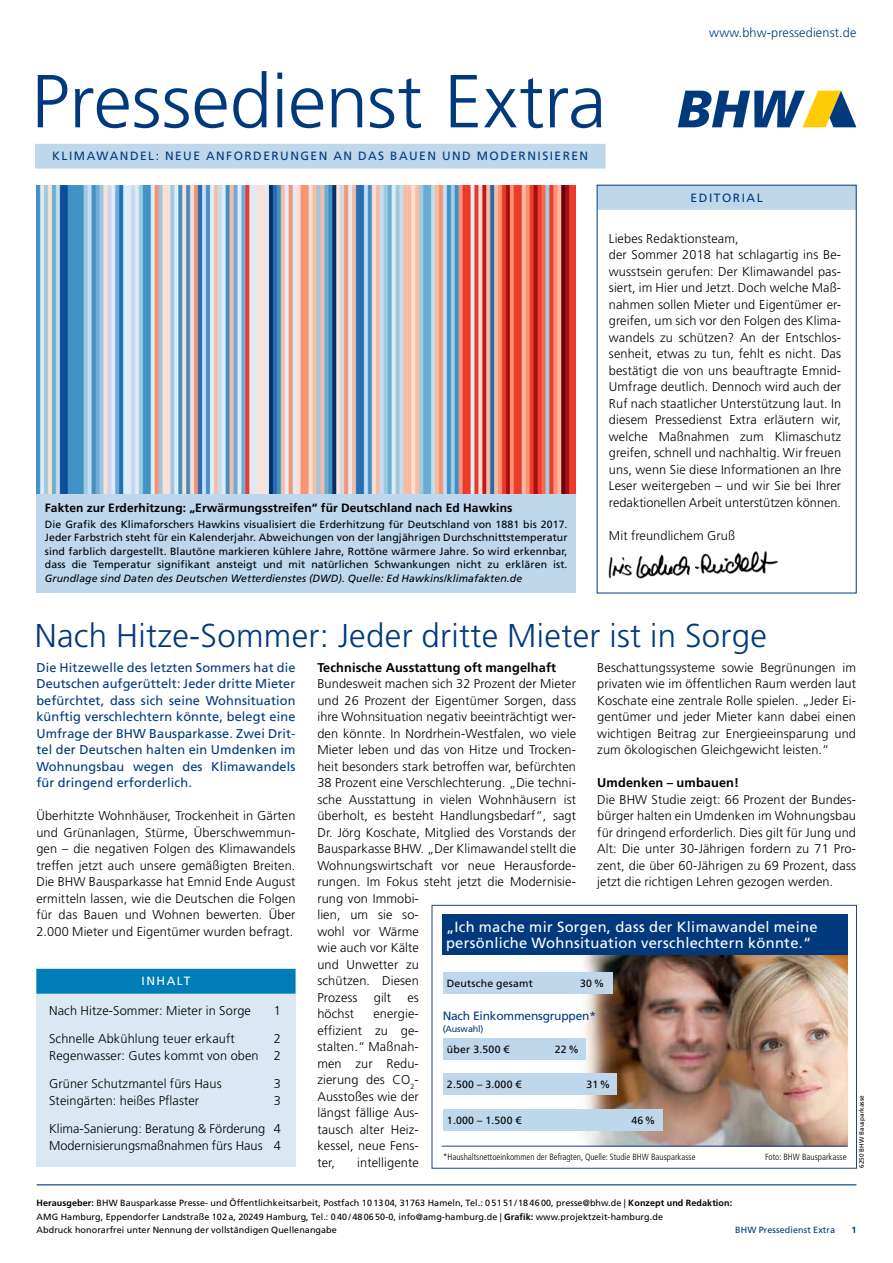
<style>
.page{position:relative;width:893px;height:1263px;background:#fff}
.page>*{position:absolute;margin:0;border:0;box-sizing:border-box;transform-origin:0 0}
.t1{font:300 75px "Frutiger LT Std";color:#003a7d}
.t2{font:300 33px "Frutiger LT Std";letter-spacing:.01em;color:#003a7d}
.t3{font:14.7px/16.5px "Frutiger LT Std";letter-spacing:.02em;color:#fff}
.t4{font:300 12.75px/16.5px "Frutiger LT Std";letter-spacing:.01em;color:#000;text-align:justify}
.t5{font:12.75px/16.5px "Frutiger LT Std";letter-spacing:.01em;color:#003a7d;text-align:justify}
.t6{font:700 12.75px "Frutiger LT Std";letter-spacing:.01em;color:#000}
.t7{font:300 12.75px "Frutiger LT Std";letter-spacing:.01em;color:#003a7d}
.t8{font:700 12px "Frutiger LT Std";letter-spacing:.01em;color:#000}
.t9{font:12px "Frutiger LT Std";letter-spacing:.125em;color:#003a7d}
.t10{font:12px "Frutiger LT Std";letter-spacing:-.015em;color:#003a7d}
.t11{font:12px "Frutiger LT Std";letter-spacing:.125em;color:#fff}
.t12{font:10.5px/13.5px "Frutiger LT Std";letter-spacing:.01em;color:#000;text-align:justify}
.t13{font:italic 10.5px "Frutiger LT Std";letter-spacing:.01em;color:#000}
.t14{font:9px/13.5px "Frutiger LT Std";letter-spacing:.01em;color:#000}
.t15{font:300 condensed 9px "Frutiger LT Std";color:#000}
.t16{font:9px "Frutiger LT Std";letter-spacing:.01em;color:#003a7d}
.t17{font:9px "Frutiger LT Std";letter-spacing:-.015em;color:#003a7d}
.t18{font:700 9px "Frutiger LT Std";color:#003a7d}
.t19{font:6.3px "Frutiger LT Std";letter-spacing:.01em;color:#000}
.s1{font-weight:700}
</style>
<div class="page">
<img style="left:37px;top:185px;width:539px;height:310px">
<hr style="left:37px;top:1184px;width:819px;height:1px;background:#003a7d">
<svg style="left:678px;top:91px;width:178px;height:36px"></svg>
<div style="left:35px;top:144px;width:570px;height:25px;background:#bed7eb"></div>
<div style="left:597px;top:185px;width:259px;height:25px;background:#bed7eb"></div>
<div style="left:36px;top:495px;width:540px;height:98px;background:#bed7eb"></div>
<div style="left:36px;top:969px;width:259px;height:198px;background:#dbe8f3"></div>
<div style="left:36px;top:969px;width:259px;height:25px;background:#007db7"></div>
<img style="left:608px;top:551px;width:170px;height:28px">
<div style="left:432px;top:905px;width:425px;height:263px;border:1px solid #25408f"></div>
<img style="left:573px;top:955px;width:274px;height:191px">
<div style="left:442px;top:914px;width:405px;height:41px;background:#003a7d"></div>
<hr style="left:442px;top:1146px;width:405px;height:1px;background:#25408f">
<div style="left:443px;top:1038px;width:143px;height:21px;background:#bed7eb"></div>
<div style="left:443px;top:1109px;width:220px;height:21px;background:#bed7eb"></div>
<div style="left:443px;top:1074px;width:174px;height:21px;background:#bed7eb"></div>
<div style="left:443px;top:973px;width:170px;height:21px;background:#bed7eb"></div>
<h1 class="t1" style="left:31px;top:59px;width:577px">Pressedienst Extra</h1>
<p class="t9" style="left:52px;top:149px;width:538px">KLIMAWANDEL: NEUE ANFORDERUNGEN AN DAS BAUEN UND MODERNISIEREN</p>
<p class="t7" style="left:709px;top:25px;width:149px">www.bhw-pressedienst.de</p>
<p class="t9" style="left:691px;top:190px;width:74px">EDITORIAL</p>
<p class="t8" style="left:45px;top:501px;width:469px">Fakten zur Erderhitzung: „Erwärmungsstreifen“ für Deutschland nach Ed Hawkins</p>
<p class="t12" style="left:45px;top:517px;width:524px">Die Grafik des Klimaforschers Hawkins visualisiert die Erderhitzung für Deutschland von 1881 bis 2017.<br>Jeder Farbstrich steht für ein Kalenderjahr. Abweichungen von der langjährigen Durchschnittstemperatur sind farblich dargestellt. Blautöne markieren kühlere Jahre, Rottöne wärmere Jahre. So wird erkennbar, dass die Temperatur signifikant ansteigt und mit natürlichen Schwankungen nicht zu erklären ist.</p>
<p class="t13" style="left:45px;top:572px;width:479px">Grundlage sind Daten des Deutschen Wetterdienstes (DWD). Quelle: Ed Hawkins/klimafakten.de</p>
<p class="t4" style="left:609px;top:230px;width:234px;text-align:left">Liebes Redaktionsteam,<br>der Sommer 2018 hat schlagartig ins Be&shy;wusstsein gerufen: Der Klimawandel pas&shy;siert, im Hier und Jetzt. Doch welche Maß&shy;nahmen sollen Mieter und Eigentümer er&shy;greifen, um sich vor den Folgen des Klima&shy;wandels zu schützen? An der Entschlos&shy;senheit, etwas zu tun, fehlt es nicht. Das bestätigt die von uns beauftragte Emnid-Umfrage deutlich. Dennoch wird auch der Ruf nach staatlicher Unterstützung laut. In diesem Pressedienst Extra erläutern wir, welche Maßnahmen zum Klimaschutz greifen, schnell und nachhaltig. Wir freuen uns, wenn Sie diese Informationen an Ihre Leser weitergeben – und wir Sie bei Ihrer redaktionellen Arbeit unterstützen können.</p>
<p class="t4" style="left:609px;top:527px;width:128px">Mit freundlichem Gruß</p>
<h2 class="t2" style="left:35px;top:617px;width:734px">Nach Hitze-Sommer: Jeder dritte Mieter ist in Sorge</h2>
<p class="t5" style="left:36px;top:659px;width:261px">Die Hitzewelle des letzten Sommers hat die Deutschen aufgerüttelt: Jeder dritte Mieter befürchtet, dass sich seine Wohnsituation künftig verschlechtern könnte, belegt eine Umfrage der BHW Bausparkasse. Zwei Drit&shy;tel der Deutschen halten ein Umdenken im Wohnungsbau wegen des Klimawandels für dringend erforderlich.</p>
<p class="t4" style="left:36px;top:808px;width:261px">Überhitzte Wohnhäuser, Trockenheit in Gärten und Grünanlagen, Stürme, Überschwemmun&shy;gen – die negativen Folgen des Klimawandels treffen jetzt auch unsere gemäßigten Breiten.<br>Die BHW Bausparkasse hat Emnid Ende August ermitteln lassen, wie die Deutschen die Folgen für das Bauen und Wohnen bewerten. Über 2.000 Mieter und Eigentümer wurden befragt.</p>
<p class="t6" style="left:317px;top:660px;width:240px">Technische Ausstattung oft mangelhaft</p>
<p class="t4" style="left:317px;top:676px;width:260px;text-align:left">Bundesweit machen sich 32 Prozent der Mieter und 26 Prozent der Eigentümer Sorgen, dass ihre Wohnsituation negativ beeinträchtigt wer&shy;den könnte. In Nordrhein-Westfalen, wo viele Mieter leben und das von Hitze und Trocken&shy;heit besonders stark betroffen war, befürchten 38 Prozent eine Verschlechterung. „Die techni&shy;sche Ausstattung in vielen Wohnhäusern ist überholt, es besteht Handlungsbedarf“, sagt Dr. Jörg Koschate, Mitglied des Vorstands der Bausparkasse BHW. „Der Klimawandel stellt die Wohnungswirtschaft vor neue Herausforde&shy;rungen. Im Fokus steht jetzt die Modernisie&shy;rung von Immobi-<br>lien, um sie so-<br>wohl vor Wärme<br>wie auch vor Kälte<br>und Unwetter zu<br>schützen. Diesen<br>Prozess</p>
<p class="t4" style="left:597px;top:659px;width:260px">Beschattungssysteme sowie Begrünungen im privaten wie im öffentlichen Raum werden laut Koschate eine zentrale Rolle spielen. „Jeder Ei&shy;gentümer und jeder Mieter kann dabei einen wichtigen Beitrag zur Energieeinsparung und zum ökologischen Gleichgewicht leisten.“</p>
<p class="t6" style="left:597px;top:775px;width:143px">Umdenken – umbauen!</p>
<p class="t4" style="left:597px;top:791px;width:260px">Die BHW Studie zeigt: 66 Prozent der Bundes&shy;bürger halten ein Umdenken im Wohnungsbau für dringend erforderlich. Dies gilt für Jung und Alt: Die unter 30-Jährigen fordern zu 71 Pro&shy;zent, die über 60-Jährigen zu 69 Prozent, dass jetzt die richtigen Lehren gezogen werden.</p>
<p class="t3" style="left:446px;top:919px;width:373px">„Ich mache mir Sorgen, dass der Klimawandel meine persönliche Wohnsituation verschlechtern könnte.“</p>
<p class="t11" style="left:142px;top:974px;width:50px">INHALT</p>
<p class="t4" style="left:49px;top:1002px;width:203px">Nach Hitze-Sommer: Mieter in Sorge</p>
<p class="t4" style="left:274px;top:1002px;width:9px">1</p>
<p class="t4" style="left:49px;top:1031px;width:187px">Schnelle Abkühlung teuer erkauft</p>
<p class="t12" style="left:447px;top:977px;width:88px">Deutsche gesamt</p>
<p class="t12" style="left:580px;top:977px;width:26px">30%</p>
<p class="t4" style="left:374px;top:989px;width:19px">gilt</p>
<p class="t4" style="left:407px;top:989px;width:13px">es</p>
<p class="t4" style="left:317px;top:1006px;width:38px">höchst</p>
<p class="t4" style="left:317px;top:1006px;width:103px;text-indent:56px">energie&shy;effizient zu ge&shy;stalten.“ Maßnah&shy;men zur Redu&shy;zierung des CO<sub>2</sub>- Ausstoßes wie der längst fällige Aus&shy;tausch alter Heiz&shy;kessel, neue Fens&shy;ter,</p>
<p class="t10" style="left:443px;top:1008px;width:155px">Nach Einkommensgruppen*</p>
<p class="t17" style="left:443px;top:1023px;width:42px">(Auswahl)</p>
<p class="t12" style="left:447px;top:1042px;width:64px">über 3.500 €</p>
<p class="t12" style="left:555px;top:1042px;width:26px">22%</p>
<p class="t4" style="left:49px;top:1031px;width:233px;text-align:right">2<br>Regenwasser: Gutes kommt von oben 2</p>
<p class="t4" style="left:49px;top:1076px;width:174px">Grüner Schutzmantel fürs Haus</p>
<p class="t4" style="left:274px;top:1076px;width:9px">3</p>
<p class="t4" style="left:49px;top:1092px;width:152px">Steingärten: heißes Pflaster</p>
<p class="t4" style="left:274px;top:1092px;width:9px">3</p>
<p class="t4" style="left:49px;top:1121px;width:233px">Klima-Sanierung: Beratung &amp; Förderung 4<br>Modernisierungsmaßnahmen fürs Haus 4</p>
<p class="t12" style="left:447px;top:1078px;width:76px">2.500 – 3.000 €</p>
<p class="t12" style="left:586px;top:1078px;width:26px">31%</p>
<p class="t19" style="left:858px;top:1168px;width:74px;rotate:-90deg">6250 BHW Bausparkasse</p>
<p class="t12" style="left:447px;top:1113px;width:76px">1.000 – 1.500 €</p>
<p class="t12" style="left:631px;top:1113px;width:26px">46%</p>
<p class="t15" style="left:443px;top:1151px;width:254px">*Haushaltsnettoeinkommen der Befragten, Quelle: Studie BHW Bausparkasse</p>
<p class="t15" style="left:765px;top:1151px;width:83px">Foto: BHW Bausparkasse</p>
<p class="t4" style="left:357px;top:1154px;width:63px">intelligente</p>
<p class="t14" style="left:37px;top:1196px;width:697px"><span class="s1">Herausgeber:</span> BHW Bausparkasse Presse- und Öffentlichkeitsarbeit, Postfach 10 13 04, 31763 Hameln, Tel.: 0 51 51 / 18 46 00, presse@bhw.de | <span class="s1">Konzept und Redaktion:<br></span>AMG Hamburg, Eppendorfer Landstraße 102 a, 20249 Hamburg, Tel.: 0 40 / 48 06 50-0, info@amg-hamburg.de | <span class="s1">Grafik:</span> www.projektzeit-hamburg.de<br>Abdruck honorarfrei unter Nennung der vollständigen Quellenangabe</p>
<p class="t16" style="left:735px;top:1224px;width:101px">BHW Pressedienst Extra</p>
<p class="t18" style="left:851px;top:1224px;width:7px">1</p>
</div>
